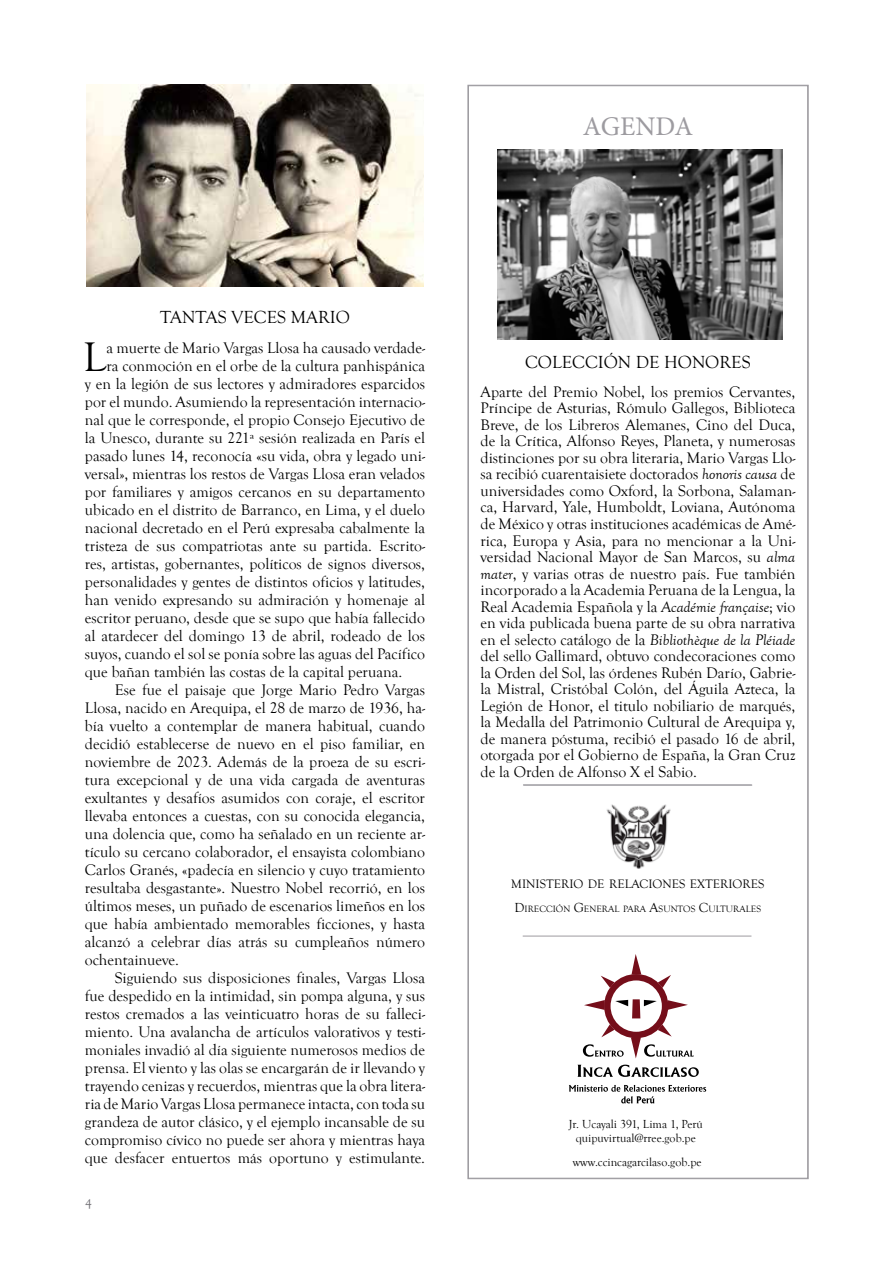
<style>
.page{position:relative;width:893px;height:1263px;background:#fff}
.page>*{position:absolute;margin:0;border:0;box-sizing:border-box;transform-origin:0 0}
.t1{font:42.45px "Goudy Old Style T";color:#000}
.t2{font:27px "Minion Pro";color:#9d9ba0}
.t3{font:18px "Goudy Old Style T";color:#000}
.t4{font:15.75px/16.5px "Goudy Old Style T";color:#000;text-align:justify}
.t5{font:13.5px "Goudy Old Style T";color:#737277}
.t6{font:12.6px "Goudy Old Style T";color:#000}
.t7{font:12px/14.4px "Goudy Old Style T";color:#000;text-align:center}
.t8{font:9.45px "Goudy Old Style T";color:#000}
.s1{font-size:15px}
.s2{font-style:italic}
.s3{font-size:13.5px}
</style>
<div class="page">
<svg style="left:468px;top:85px;width:340px;height:1094px"></svg>
<hr style="left:523px;top:784px;width:229px;height:1px;background:#9d9ba0">
<hr style="left:523px;top:936px;width:228px;height:1px;background:#9d9ba0">
<svg style="left:583px;top:954px;width:111px;height:104px"></svg>
<svg style="left:577px;top:1065px;width:122px;height:12px"></svg>
<svg style="left:569px;top:1085px;width:137px;height:18px"></svg>
<hr style="left:523px;top:785px;width:229px;height:1px;background:#9d9ba0">
<img style="left:587px;top:800px;width:102px;height:72px">
<img style="left:498px;top:150px;width:284px;height:189px">
<img style="left:87px;top:84px;width:337px;height:203px">
<h2 class="t2" style="left:583px;top:109px;width:112px">AGENDA</h2>
<p class="t3" style="left:160px;top:307px;width:191px">TANTAS VECES MARIO</p>
<h1 class="t1" style="left:83px;top:334px;width:25px">L</h1>
<p class="t4" style="left:106px;top:340px;width:320px">a muerte de Mario Vargas Llosa ha causado verdade-</p>
<p class="t4" style="left:106px;top:358px;width:320px">ra conmoción en el orbe de la cultura panhispánica</p>
<p class="t4" style="left:85px;top:376px;width:342px">y en la legión de sus lectores y admiradores esparcidos</p>
<p class="t4" style="left:85px;top:394px;width:342px">por el mundo. Asumiendo la representación internacio-</p>
<p class="t4" style="left:85px;top:412px;width:342px">nal que le corresponde, el propio Consejo Ejecutivo de</p>
<p class="t4" style="left:85px;top:430px;width:342px">la Unesco, durante su 221ª sesión realizada en París el</p>
<p class="t4" style="left:85px;top:448px;width:342px">pasado lunes 14, reconocía «su vida, obra y legado uni-</p>
<p class="t4" style="left:85px;top:466px;width:342px">versal<span class="s1">»</span>, mientras los restos de Vargas Llosa eran velados</p>
<p class="t4" style="left:85px;top:484px;width:342px">por familiares y amigos cercanos en su departamento</p>
<p class="t4" style="left:85px;top:502px;width:342px">ubicado en el distrito de Barranco, en Lima, y el duelo</p>
<p class="t4" style="left:85px;top:520px;width:342px">nacional decretado en el Perú expresaba cabalmente la</p>
<p class="t4" style="left:85px;top:538px;width:342px">tristeza de sus compatriotas ante su partida. Escrito-</p>
<p class="t4" style="left:85px;top:556px;width:342px">res, artistas, gobernantes, políticos de signos diversos,</p>
<p class="t4" style="left:85px;top:574px;width:342px">personalidades y gentes de distintos oficios y latitudes,</p>
<p class="t4" style="left:85px;top:592px;width:342px">han venido expresando su admiración y homenaje al</p>
<p class="t4" style="left:85px;top:610px;width:342px">escritor peruano, desde que se supo que había fallecido</p>
<p class="t4" style="left:85px;top:628px;width:342px">al atardecer del domingo 13 de abril, rodeado de los</p>
<p class="t4" style="left:85px;top:646px;width:342px">suyos, cuando el sol se ponía sobre las aguas del Pacífico</p>
<p class="t4" style="left:85px;top:664px;width:319px">que bañan también las costas de la capital peruana.</p>
<p class="t4" style="left:115px;top:682px;width:312px">Ese fue el paisaje que Jorge Mario Pedro Vargas</p>
<p class="t4" style="left:85px;top:700px;width:342px">Llosa, nacido en Arequipa, el 28 de marzo de 1936, ha-</p>
<p class="t4" style="left:85px;top:718px;width:342px">bía vuelto a contemplar de manera habitual, cuando</p>
<p class="t4" style="left:85px;top:736px;width:342px">decidió establecerse de nuevo en el piso familiar, en</p>
<p class="t4" style="left:85px;top:754px;width:342px">noviembre de 2023. Además de la proeza de su escri-</p>
<p class="t4" style="left:85px;top:772px;width:342px">tura excepcional y de una vida cargada de aventuras</p>
<p class="t4" style="left:85px;top:790px;width:342px">exultantes y desafíos asumidos con coraje, el escritor</p>
<p class="t4" style="left:85px;top:808px;width:342px">llevaba entonces a cuestas, con su conocida elegancia,</p>
<p class="t4" style="left:85px;top:826px;width:342px">una dolencia que, como ha señalado en un reciente ar-</p>
<p class="t4" style="left:85px;top:844px;width:342px">tículo su cercano colaborador, el ensayista colombiano</p>
<p class="t4" style="left:85px;top:862px;width:342px">Carlos Granés, «padecía en silencio y cuyo tratamiento</p>
<p class="t4" style="left:85px;top:880px;width:342px">resultaba desgastante<span class="s1">»</span>. Nuestro Nobel recorrió, en los</p>
<p class="t4" style="left:85px;top:898px;width:342px">últimos meses, un puñado de escenarios limeños en los</p>
<p class="t4" style="left:85px;top:916px;width:342px">que había ambientado memorables ficciones, y hasta</p>
<p class="t4" style="left:85px;top:934px;width:342px">alcanzó a celebrar días atrás su cumpleaños número</p>
<p class="t4" style="left:85px;top:952px;width:95px">ochentainueve.</p>
<p class="t4" style="left:115px;top:970px;width:312px">Siguiendo sus disposiciones finales, Vargas Llosa</p>
<p class="t4" style="left:85px;top:988px;width:342px">fue despedido en la intimidad, sin pompa alguna, y sus</p>
<p class="t4" style="left:85px;top:1006px;width:342px">restos cremados a las veinticuatro horas de su falleci-</p>
<p class="t4" style="left:85px;top:1024px;width:342px">miento. Una avalancha de artículos valorativos y testi-</p>
<p class="t4" style="left:85px;top:1042px;width:342px">moniales invadió al día siguiente numerosos medios de</p>
<p class="t4" style="left:85px;top:1060px;width:342px">prensa. El viento y las olas se encargarán de ir llevando y</p>
<p class="t4" style="left:85px;top:1078px;width:342px">trayendo cenizas y recuerdos, mientras que la obra litera-</p>
<p class="t4" style="left:85px;top:1096px;width:342px">ria de Mario Vargas Llosa permanece intacta, con toda su</p>
<p class="t4" style="left:85px;top:1114px;width:342px">grandeza de autor clásico, y el ejemplo incansable de su</p>
<p class="t4" style="left:85px;top:1132px;width:342px">compromiso cívico no puede ser ahora y mientras haya</p>
<p class="t4" style="left:85px;top:1150px;width:342px">que desfacer entuertos más oportuno y estimulante.</p>
<p class="t5" style="left:85px;top:1196px;width:8px">4</p>
<p class="t3" style="left:525px;top:353px;width:227px">COLECCIÓN DE HONORES</p>
<p class="t4" style="left:480px;top:384px;width:316px">Aparte del Premio Nobel, los premios Cervantes, Príncipe de Asturias, Rómulo Gallegos, Biblioteca Breve, de los Libreros Alemanes, Cino del Duca, de la Crítica, Alfonso Reyes, Planeta, y numerosas distinciones por su obra literaria, Mario Vargas Llo&shy;sa recibió cuarentaisiete doctorados <span class="s2">honoris causa</span> de universidades como Oxford, la Sorbona, Salaman&shy;ca, Harvard, Yale, Humboldt, Loviana, Autónoma de México y otras instituciones académicas de Amé&shy;rica, Europa y Asia, para no mencionar a la Uni&shy;versidad Nacional Mayor de San Marcos, su <span class="s2">alma mater</span>, y varias otras de nuestro país. Fue también incorporado a la Academia Peruana de la Lengua, la Real Academia Española y la <span class="s2">Académie française</span>; vio en vida publicada buena parte de su obra narrativa en el selecto catálogo de la <span class="s2">Bibliothèque de la Pléiade </span>del sello Gallimard, obtuvo condecoraciones como la Orden del Sol, las órdenes Rubén Darío, Gabrie&shy;la Mistral, Cristóbal Colón, del Águila Azteca, la Legión de Honor, el titulo nobiliario de marqués, la Medalla del Patrimonio Cultural de Arequipa y, de manera póstuma, recibió el pasado 16 de abril, otorgada por el Gobierno de España, la Gran Cruz de la Orden de Alfonso X el Sabio.</p>
<p class="t6" style="left:511px;top:876px;width:255px">MINISTERIO DE RELACIONES EXTERIORES</p>
<p class="t8" style="left:515px;top:903px;width:248px"><span class="s3">D</span>IRECCIÓN <span class="s3">G</span>ENERAL PARA <span class="s3">A</span>SUNTOS <span class="s3">C</span>ULTURALES</p>
<p class="t7" style="left:569px;top:1117px;width:135px">Jr. Ucayali 391, Lima 1, Perú quipuvirtual@rree.gob.pe</p>
<p class="t7" style="left:573px;top:1155px;width:130px">www.ccincagarcilaso.gob.pe</p>
</div>
